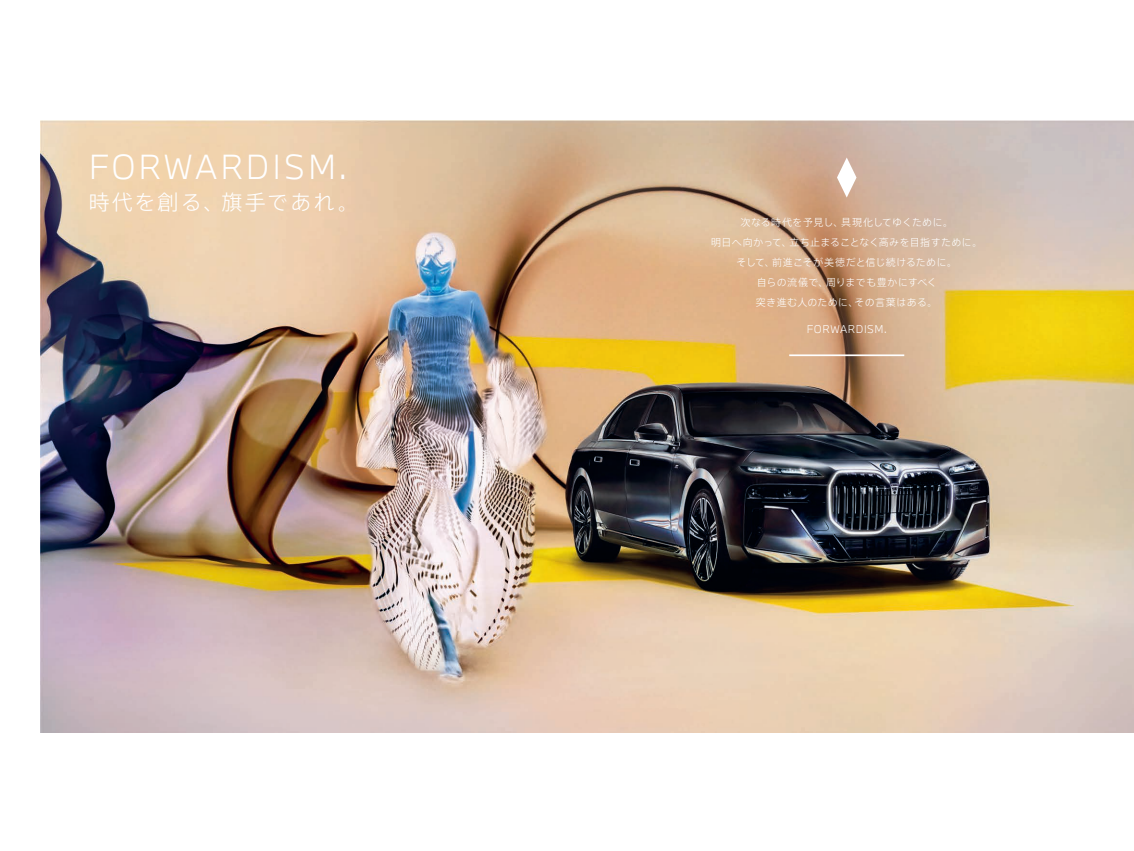
<style>
.page{position:relative;width:1134px;height:851px;background:#fff}
.page>*{position:absolute;margin:0;border:0;box-sizing:border-box;transform-origin:0 0}
.HL_31_37_2_B01{font:300 32.2px "BMW Type Next";letter-spacing:.095em;color:#fff}
.HL_31_37_2_B01-2{font:300 21px "Axis Std";letter-spacing:.1em;color:#fff}
.Intro_B01{font:300 10.4px "BMW Type Next";letter-spacing:.055em;color:#fff}
.Intro_B01-2{font:300 10px "Axis Std";letter-spacing:.025em;color:#fff}
</style>
<div class="page">
<img style="left:40px;top:120px;width:1094px;height:612px">
<svg style="left:837px;top:157px;width:19px;height:40px"></svg>
<hr style="left:789px;top:354px;width:115px;height:2px;background:#fff">
<p class="HL_31_37_2_B01" style="left:89px;top:145px;width:260px">FORWARDISM.</p>
<p class="HL_31_37_2_B01-2" style="left:89px;top:187px;width:272px">時代を創る、旗手であれ。</p>
<p class="Intro_B01-2" style="left:740px;top:215px;width:214px">次なる時代を予見し、具現化してゆくために。</p>
<p class="Intro_B01-2" style="left:711px;top:235px;width:273px">明日へ向かって、立ち止まることなく高みを目指すために。</p>
<p class="Intro_B01-2" style="left:736px;top:255px;width:222px">そして、前進こそが美徳だと信じ続けるために。</p>
<p class="Intro_B01-2" style="left:757px;top:275px;width:181px">自らの流儀で、周りまでも豊かにすべく</p>
<p class="Intro_B01-2" style="left:756px;top:295px;width:183px">突き進む人のために、その言葉はある。</p>
<p class="Intro_B01" style="left:807px;top:322px;width:82px">FORWARDISM.</p>
</div>
